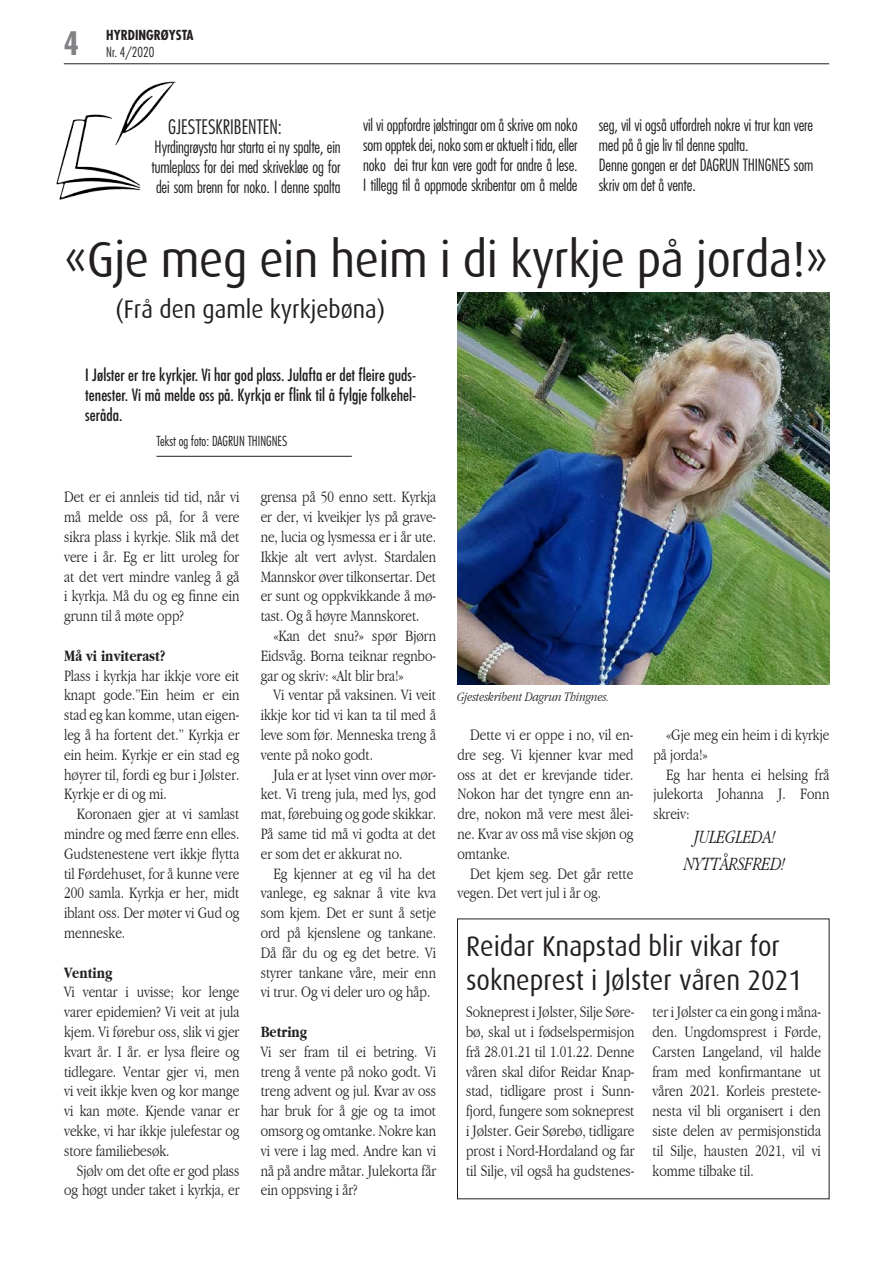
<style>
.page{position:relative;width:893px;height:1263px;background:#fff}
.page>*{position:absolute;margin:0;border:0;box-sizing:border-box;transform-origin:0 0}
.Tittel{font:51px "Dax";letter-spacing:-.01em;color:#231f20;scale:.91 1}
.t1{font:700 condensed 31.5px "Futura";color:#808285}
.Tittel-2{font:28.5px/34.2px "Dax";color:#231f20;scale:.91 1}
.Tittel-3{font:25.5px "Dax";color:#231f20;scale:.91 1}
.Brødtekst_innrykk{font:italic 300 condensed 19.5px "Garamond";color:#231f20}
.t2{font:300 condensed 19.5px "Futura";color:#231f20}
.Brødtekst_innrykk-2{font:300 condensed 16.5px/19.8px "Garamond";color:#231f20;text-align:justify}
.Brødtekst{font:300 condensed 16.5px/19.8px "Garamond";color:#231f20;text-align:justify}
.t3{font:300 condensed 16.5px/19.8px "Futura";letter-spacing:-.01em;color:#231f20;text-align:justify}
.Ingress{font:condensed 16.5px/19.8px "Futura";color:#231f20;text-align:justify}
.Brødtekst_mellomtitt{font:700 condensed 16.5px "Garamond";color:#231f20}
.t4{font:300 condensed 13.5px "Futura";color:#231f20}
.Bilettekst{font:italic 300 condensed 13.5px "Garamond";color:#231f20}
.t5{font:700 condensed 13.5px "Futura";color:#231f20}
</style>
<div class="page">
<hr style="left:64px;top:64px;width:765px;height:1px;background:#231f20">
<hr style="left:157px;top:456px;width:195px;height:1px;background:#231f20">
<img style="left:56px;top:81px;width:120px;height:119px">
<img style="left:457px;top:293px;width:372px;height:392px">
<h2 class="t1" style="left:64px;top:23px;width:17px">4</h2>
<p class="t5" style="left:106px;top:27px;width:89px">HYRDINGRØYSTA</p>
<p class="t4" style="left:106px;top:43px;width:50px">Nr. 4/2020</p>
<p class="t2" style="left:168px;top:114px;width:115px">GJESTESKRIBENTEN:</p>
<p class="t3" style="left:152px;top:137px;width:191px">Hyrdingrøysta har starta ei ny spalte, ein tumleplass for dei med skrivekløe og for dei som brenn for noko. I denne spalta</p>
<p class="t3" style="left:363px;top:115px;width:216px">vil vi oppfordre jølstringar om å skrive om noko som opptek dei, noko som er aktuelt i tida, eller noko dei trur kan vere godt for andre å lese.<br>I tillegg til å oppmode skribentar om å melde</p>
<p class="t3" style="left:599px;top:115px;width:216px">seg, vil vi også utfordreh nokre vi trur kan vere med på å gje liv til denne spalta.</p>
<p class="t3" style="left:599px;top:154px;width:216px">Denne gongen er det DAGRUN THINGNES som skriv om det å vente.</p>
<p class="Tittel" style="left:64px;top:231px;width:842px">«Gje meg ein heim i di kyrkje på jorda!»</p>
<p class="Tittel-3" style="left:115px;top:295px;width:298px">(Frå den gamle kyrkjebøna)</p>
<p class="Ingress" style="left:85px;top:365px;width:332px">I Jølster er tre kyrkjer. Vi har god plass. Julafta er det fleire guds&shy;tenester. Vi må melde oss på. Kyrkja er flink til å fylgje folkehel&shy;seråda.</p>
<p class="t4" style="left:157px;top:432px;width:132px">Tekst og foto: DAGRUN THINGNES</p>
<p class="Brødtekst_innrykk-2" style="left:64px;top:487px;width:177px">Det er ei annleis tid tid, når vi må melde oss på, for å vere sikra plass i kyrkje. Slik må det vere i år. Eg er litt uroleg for at det vert mindre vanleg å gå i kyrkja. Må du og eg finne ein grunn til å møte opp?</p>
<p class="Brødtekst_mellomtitt" style="left:64px;top:646px;width:103px">Må vi inviterast?</p>
<p class="Brødtekst_innrykk-2" style="left:64px;top:665px;width:177px">Plass i kyrkja har ikkje vore eit knapt gode.”Ein heim er ein stad eg kan komme, utan eigen&shy;leg å ha fortent det.” Kyrkja er ein heim. Kyrkje er ein stad eg høyrer til, fordi eg bur i Jølster.<br>Kyrkje er di og mi.</p>
<p class="Brødtekst_innrykk-2" style="left:64px;top:804px;width:177px;text-indent:13px">Koronaen gjer at vi samlast mindre og med færre enn elles.<br>Gudstenestene vert ikkje flytta til Førdehuset, for å kunne vere 200 samla. Kyrkja er her, midt iblant oss. Der møter vi Gud og menneske.</p>
<p class="Brødtekst_mellomtitt" style="left:64px;top:963px;width:50px">Venting</p>
<p class="Brødtekst" style="left:64px;top:982px;width:177px">Vi ventar i uvisse; kor lenge varer epidemien? Vi veit at jula kjem. Vi førebur oss, slik vi gjer kvart år. I år. er lysa fleire og tidlegare. Ventar gjer vi, men vi veit ikkje kven og kor mange vi kan møte. Kjende vanar er vekke, vi har ikkje julefestar og store familiebesøk.</p>
<p class="Brødtekst_innrykk-2" style="left:64px;top:1160px;width:177px;text-align:right">Sjølv om det ofte er god plass og høgt under taket i kyrkja, er</p>
<p class="Brødtekst_innrykk-2" style="left:261px;top:487px;width:177px">grensa på 50 enno sett. Kyrkja er der, vi kveikjer lys på grave&shy;ne, lucia og lysmessa er i år ute.<br>Ikkje alt vert avlyst. Stardalen Mannskor øver tilkonsertar. Det er sunt og oppkvikkande å mø&shy;tast. Og å høyre Mannskoret.</p>
<p class="Brødtekst_innrykk-2" style="left:261px;top:626px;width:177px;text-indent:13px">«Kan det snu?» spør Bjørn Eidsvåg. Borna teiknar regnbo&shy;gar og skriv: «Alt blir bra!»</p>
<p class="Brødtekst_innrykk-2" style="left:261px;top:685px;width:177px;text-indent:13px">Vi ventar på vaksinen. Vi veit ikkje kor tid vi kan ta til med å leve som før. Menneska treng å vente på noko godt.</p>
<p class="Brødtekst_innrykk-2" style="left:261px;top:764px;width:177px;text-indent:13px">Jula er at lyset vinn over mør&shy;ket. Vi treng jula, med lys, god mat, førebuing og gode skikkar.<br>På same tid må vi godta at det er som det er akkurat no.</p>
<p class="Brødtekst_innrykk-2" style="left:261px;top:863px;width:177px;text-indent:13px">Eg kjenner at eg vil ha det vanlege, eg saknar å vite kva som kjem. Det er sunt å setje ord på kjenslene og tankane.<br>Då får du og eg det betre. Vi styrer tankane våre, meir enn vi trur. Og vi deler uro og håp.</p>
<p class="Brødtekst_mellomtitt" style="left:261px;top:1022px;width:48px">Betring</p>
<p class="Brødtekst" style="left:261px;top:1042px;width:177px">Vi ser fram til ei betring. Vi treng å vente på noko godt. Vi treng advent og jul. Kvar av oss har bruk for å gje og ta imot omsorg og omtanke. Nokre kan vi vere i lag med. Andre kan vi nå på andre måtar. Julekorta får ein oppsving i år?</p>
<p class="Bilettekst" style="left:457px;top:690px;width:154px">Gjesteskribent Dagrun Thingnes.</p>
<p class="Brødtekst_innrykk-2" style="left:457px;top:725px;width:178px;text-indent:13px">Dette vi er oppe i no, vil en&shy;dre seg. Vi kjenner kvar med oss at det er krevjande tider.<br>Nokon har det tyngre enn an&shy;dre, nokon må vere mest ålei&shy;ne. Kvar av oss må vise skjøn og omtanke.</p>
<p class="Brødtekst_innrykk-2" style="left:457px;top:863px;width:178px;text-indent:13px">Det kjem seg. Det går rette vegen. Det vert jul i år og.</p>
<p class="Brødtekst_innrykk-2" style="left:653px;top:725px;width:178px;text-indent:13px">«Gje meg ein heim i di kyrkje på jorda!»</p>
<p class="Brødtekst_innrykk-2" style="left:653px;top:764px;width:178px;text-indent:13px">Eg har henta ei helsing frå julekorta Johanna J. Fonn skreiv:</p>
<p class="Brødtekst_innrykk" style="left:694px;top:825px;width:83px">JULEGLEDA!</p>
<p class="Brødtekst_innrykk" style="left:684px;top:853px;width:103px">NYTTÅRSFRED!</p>
<p class="Tittel-2" style="left:466px;top:929px;width:371px">Reidar Knapstad blir vikar for sokneprest i Jølster våren 2021</p>
<p class="Brødtekst" style="left:466px;top:1002px;width:170px">Sokneprest i Jølster, Silje Søre&shy;bø, skal ut i fødselspermisjon frå 28.01.21 til 1.01.22. Denne våren skal difor Reidar Knap&shy;stad, tidligare prost i Sunn&shy;fjord, fungere som sokneprest i Jølster. Geir Sørebø, tidligare prost i Nord-Hordaland og far til Silje, vil også ha gudstenes-</p>
<p class="Brødtekst" style="left:652px;top:1002px;width:170px">ter i Jølster ca ein gong i måna&shy;den. Ungdomsprest i Førde, Carsten Langeland, vil halde fram med konfirmantane ut våren 2021. Korleis prestete&shy;nesta vil bli organisert i den siste delen av permisjonstida til Silje, hausten 2021, vil vi komme tilbake til.</p>
</div>
